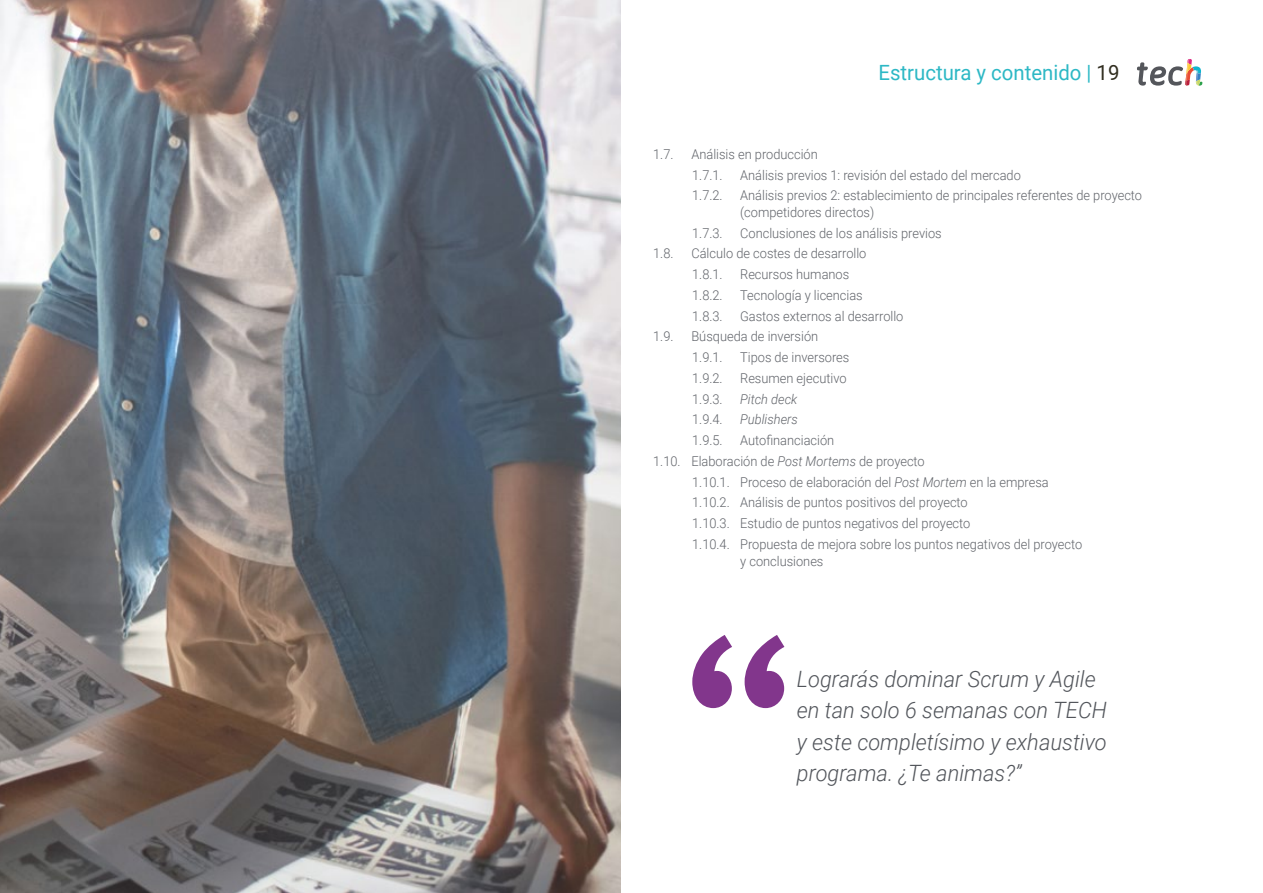
<style>
.page{position:relative;width:1263px;height:893px;background:#fff}
.page>*{position:absolute;margin:0;border:0;box-sizing:border-box;transform-origin:0 0}
.t1{font:italic 300 22.5px/31.5px "Roboto";color:#52555b}
.t2{font:21px "Roboto";color:#2db8c5}
.t3{font:300 13.5px/20.7px "Roboto";color:#61646a;scale:.95 1}
.t4{font:italic 300 13.5px "Roboto";color:#61646a;scale:.95 1}
.s1{color:#312e20}
.s2{font-style:italic}
</style>
<div class="page">
<svg style="left:1137px;top:59px;width:65px;height:27px"></svg>
<img style="left:0;top:0;width:621px;height:893px">
<svg style="left:692px;top:635px;width:92px;height:73px"></svg>
<h2 class="t2" style="left:878px;top:57px;width:242px">Estructura y contenido | <span class="s1">19</span></h2>
<p class="t3" style="left:653px;top:143px;width:23px">1.7.</p>
<p class="t3" style="left:691px;top:143px;width:135px">Análisis en producción<br>1.7.1.</p>
<p class="t3" style="left:740px;top:164px;width:297px">Análisis previos 1: revisión del estado del mercado</p>
<p class="t3" style="left:692px;top:185px;width:34px">1.7.2.</p>
<p class="t3" style="left:740px;top:187px;width:425px;line-height:16.5px">Análisis previos 2: establecimiento de principales referentes de proyecto (competidores directos)</p>
<p class="t3" style="left:692px;top:222px;width:34px">1.7.3.</p>
<p class="t3" style="left:740px;top:222px;width:214px">Conclusiones de los análisis previos</p>
<p class="t3" style="left:653px;top:243px;width:23px">1.8.</p>
<p class="t3" style="left:691px;top:243px;width:186px">Cálculo de costes de desarrollo<br>1.8.1.</p>
<p class="t3" style="left:740px;top:264px;width:116px">Recursos humanos</p>
<p class="t3" style="left:692px;top:284px;width:34px">1.8.2.</p>
<p class="t3" style="left:740px;top:284px;width:131px">Tecnología y licencias</p>
<p class="t3" style="left:692px;top:305px;width:34px">1.8.3.</p>
<p class="t3" style="left:740px;top:305px;width:173px">Gastos externos al desarrollo</p>
<p class="t3" style="left:653px;top:326px;width:23px">1.9.</p>
<p class="t3" style="left:691px;top:326px;width:135px">Búsqueda de inversión<br>1.9.1.</p>
<p class="t3" style="left:740px;top:347px;width:116px">Tipos de inversores</p>
<p class="t3" style="left:692px;top:367px;width:34px">1.9.2.</p>
<p class="t3" style="left:740px;top:367px;width:114px">Resumen ejecutivo</p>
<p class="t3" style="left:692px;top:388px;width:34px">1.9.3.</p>
<p class="t4" style="left:740px;top:389px;width:62px">Pitch deck</p>
<p class="t3" style="left:692px;top:409px;width:34px">1.9.4.</p>
<p class="t4" style="left:740px;top:410px;width:62px">Publishers</p>
<p class="t3" style="left:692px;top:430px;width:34px">1.9.5.</p>
<p class="t3" style="left:740px;top:430px;width:101px">Autofinanciación</p>
<p class="t3" style="left:653px;top:450px;width:287px">1.10. Elaboración de <span class="s2">Post Mortems</span> de proyecto</p>
<p class="t3" style="left:692px;top:471px;width:377px">1.10.1. Proceso de elaboración del <span class="s2">Post Mortem</span> en la empresa</p>
<p class="t3" style="left:692px;top:492px;width:292px">1.10.2. Análisis de puntos positivos del proyecto</p>
<p class="t3" style="left:692px;top:513px;width:294px">1.10.3. Estudio de puntos negativos del proyecto</p>
<p class="t3" style="left:692px;top:533px;width:412px">1.10.4. Propuesta de mejora sobre los puntos negativos del proyecto</p>
<p class="t3" style="left:740px;top:550px;width:89px">y conclusiones</p>
<h1 class="t1" style="left:797px;top:662px;width:312px">Lograrás dominar Scrum y Agile en tan solo 6 semanas con TECH y este completísimo y exhaustivo programa. ¿Te animas?”</h1>
</div>
